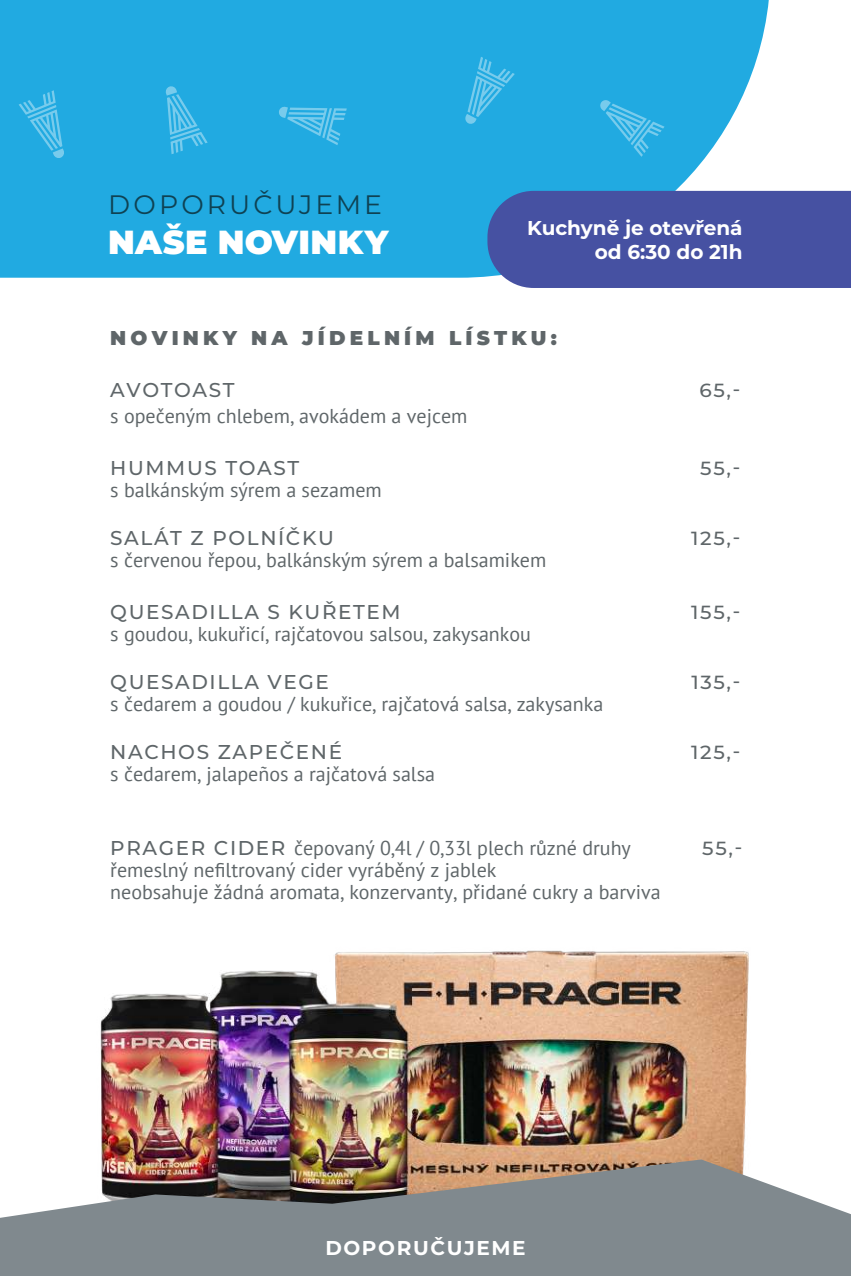
<style>
.page{position:relative;width:851px;height:1276px;background:#fff}
.page>*{position:absolute;margin:0;border:0;box-sizing:border-box;transform-origin:0 0}
.t1{font:900 33.4px "Montserrat";letter-spacing:.01em;color:#fff}
.t2{font:26.6px "Montserrat";letter-spacing:.11em;color:#0f4253}
.t3{font:20px/22px "PT Sans";color:#5f6669}
.t4{font:500 20px "Montserrat";letter-spacing:.08em;color:#5f6669}
.t5{font:700 20px/24px "Montserrat";color:#fff;text-align:right}
.t6{font:900 20px "Montserrat";letter-spacing:.21em;color:#5f6669}
.t7{font:700 20px "Montserrat";letter-spacing:.08em;color:#fff}
.t8{font:500 19px "Montserrat";letter-spacing:.08em;color:#5f6669;scale:1.05 1}
.s1{font-family:"Montserrat";font-weight:500}
</style>
<div class="page">
<img style="left:100px;top:950px;width:649px;height:209px">
<svg style="left:0;top:1159px;width:850px;height:117px;background:#8b8c8c"></svg>
<div style="left:0;top:0;width:770px;height:278px;background:#21aae1"></div>
<div style="left:487px;top:191px;width:363px;height:97px;background:#4651a2"></div>
<svg style="left:19px;top:90px;width:46px;height:68px;background:#37b2e3"></svg>
<svg style="left:165px;top:86px;width:43px;height:68px;background:#39b3e4"></svg>
<svg style="left:599px;top:99px;width:65px;height:58px;background:#33b1e3"></svg>
<svg style="left:464px;top:57px;width:50px;height:68px;background:#35b1e3"></svg>
<svg style="left:278px;top:106px;width:69px;height:39px;background:#3bb3e4"></svg>
<h2 class="t2" style="left:108px;top:186px;width:275px">DOPORUČUJEME</h2>
<h1 class="t1" style="left:108px;top:217px;width:282px">NAŠE NOVINKY</h1>
<p class="t5" style="left:527px;top:214px;width:217px">Kuchyně je otevřená od 6:30 do 21h</p>
<p class="t6" style="left:110px;top:322px;width:448px">NOVINKY NA JÍDELNÍM LÍSTKU:</p>
<p class="t4" style="left:110px;top:375px;width:126px">AVOTOAST</p>
<p class="t3" style="left:110px;top:404px;width:358px">s opečeným chlebem, avokádem a vejcem</p>
<p class="t4" style="left:110px;top:453px;width:190px">HUMMUS TOAST</p>
<p class="t3" style="left:110px;top:478px;width:273px">s balkánským sýrem a sezamem</p>
<p class="t4" style="left:110px;top:523px;width:225px">SALÁT Z POLNÍČKU</p>
<p class="t3" style="left:110px;top:548px;width:437px">s červenou řepou, balkánským sýrem a balsamikem</p>
<p class="t4" style="left:110px;top:597px;width:292px">QUESADILLA S KUŘETEM</p>
<p class="t3" style="left:110px;top:622px;width:422px">s goudou, kukuřicí, rajčatovou salsou, zakysankou</p>
<p class="t4" style="left:110px;top:667px;width:220px">QUESADILLA VEGE</p>
<p class="t3" style="left:110px;top:692px;width:494px">s čedarem a goudou / kukuřice, rajčatová salsa, zakysanka</p>
<p class="t4" style="left:110px;top:737px;width:233px">NACHOS ZAPEČENÉ</p>
<p class="t3" style="left:110px;top:762px;width:326px">s čedarem, jalapeños a rajčatová salsa</p>
<p class="t8" style="left:699px;top:376px;width:41px">65,-</p>
<p class="t8" style="left:700px;top:454px;width:40px">55,-</p>
<p class="t8" style="left:691px;top:524px;width:49px">125,-</p>
<p class="t8" style="left:691px;top:598px;width:49px">155,-</p>
<p class="t8" style="left:691px;top:668px;width:48px">135,-</p>
<p class="t8" style="left:691px;top:738px;width:49px">125,-</p>
<p class="t3" style="left:110px;top:836px;width:552px"><span class="s1">PRAGER CIDER</span> čepovaný 0,4l / 0,33l plech různé druhy řemeslný nefiltrovaný cider vyráběný z jablek<br>neobsahuje žádná aromata, konzervanty, přidané cukry a barviva</p>
<p class="t8" style="left:702px;top:834px;width:40px">55,-</p>
<p class="t7" style="left:325px;top:1233px;width:202px">DOPORUČUJEME</p>
</div>
